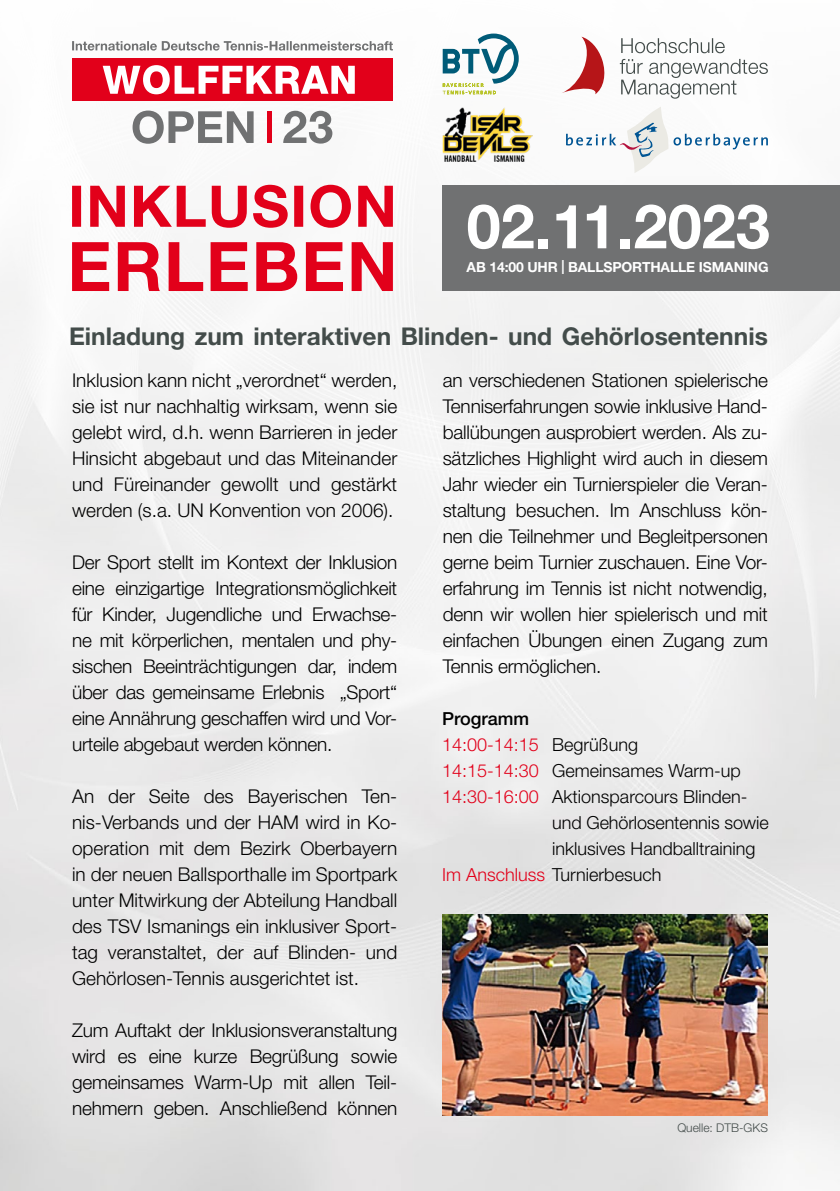
<style>
.page{position:relative;width:840px;height:1191px;background:#fff}
.page>*{position:absolute;margin:0;border:0;box-sizing:border-box;transform-origin:0 0}
.t1{font:700 61.2px "Helvetica Neue LT Std";color:#fff}
.t2{font:700 24.4px "Helvetica Neue LT Std";color:#434c4a}
.t3{font:300 19px/26px "Helvetica Neue LT Std";letter-spacing:-.01em;color:#000;text-align:justify}
.t4{font:300 18px "Helvetica Neue LT Std";color:#000}
.t5{font:300 18px "Helvetica Neue LT Std";color:#e2001a}
.t6{font:500 18px "Helvetica Neue LT Std";color:#000}
.t7{font:700 14px "Helvetica Neue LT Std";letter-spacing:-.01em;color:#fff}
.t8{font:300 12px "Helvetica Neue LT Std";color:#434c4a}
.s1{color:#000}
.s2{color:#e2001a}
</style>
<div class="page">
<img style="left:0;top:33px;width:839px;height:1158px">
<div style="left:442px;top:186px;width:397px;height:105px;background:#707172"></div>
<svg style="left:72px;top:242px;width:320px;height:49px"></svg>
<svg style="left:72px;top:185px;width:320px;height:43px"></svg>
<div style="left:72px;top:59px;width:320px;height:42px;background:#e2001a"></div>
<svg style="left:103px;top:65px;width:251px;height:29px"></svg>
<svg style="left:72px;top:41px;width:320px;height:10px"></svg>
<div style="left:267px;top:111px;width:5px;height:32px;background:#e2001a"></div>
<svg style="left:132px;top:111px;width:121px;height:33px"></svg>
<svg style="left:283px;top:111px;width:49px;height:33px"></svg>
<svg style="left:442px;top:34px;width:76px;height:60px"></svg>
<img style="left:442px;top:107px;width:90px;height:54px">
<svg style="left:561px;top:37px;width:45px;height:57px"></svg>
<svg style="left:619px;top:38px;width:148px;height:61px"></svg>
<svg style="left:565px;top:107px;width:202px;height:66px"></svg>
<img style="left:442px;top:914px;width:325px;height:201px">
<h1 class="t1" style="left:466px;top:189px;width:304px">02.11.2023</h1>
<p class="t7" style="left:466px;top:258px;width:303px">AB 14:00 UHR | BALLSPORTHALLE ISMANING</p>
<p class="t2" style="left:69px;top:321px;width:700px">Einladung zum interaktiven Blinden- und Gehörlosentennis</p>
<p class="t3" style="left:72px;top:366px;width:326px">Inklusion kann nicht „verordnet“ werden, sie ist nur nachhaltig wirksam, wenn sie gelebt wird, d.h. wenn Barrieren in jeder Hinsicht abgebaut und das Miteinander und Füreinander gewollt und gestärkt werden (s.a. UN Konvention von 2006).</p>
<p class="t3" style="left:72px;top:548px;width:326px">Der Sport stellt im Kontext der Inklusion eine einzigartige Integrationsmöglichkeit für Kinder, Jugendliche und Erwachse&shy;ne mit körperlichen, mentalen und phy&shy;sischen Beeinträchtigungen dar, indem über das gemeinsame Erlebnis „Sport“ eine Annährung geschaffen wird und Vor&shy;urteile abgebaut werden können.</p>
<p class="t3" style="left:72px;top:782px;width:326px">An der Seite des Bayerischen Ten&shy;nis-Verbands und der HAM wird in Ko&shy;operation mit dem Bezirk Oberbayern in der neuen Ballsporthalle im Sportpark unter Mitwirkung der Abteilung Handball des TSV Ismanings ein inklusiver Sport&shy;tag veranstaltet, der auf Blinden- und Gehörlosen-Tennis ausgerichtet ist.</p>
<p class="t3" style="left:72px;top:1016px;width:326px">Zum Auftakt der Inklusionsveranstaltung wird es eine kurze Begrüßung sowie gemeinsames Warm-Up mit allen Teil&shy;nehmern geben. Anschließend können</p>
<p class="t3" style="left:442px;top:366px;width:326px">an verschiedenen Stationen spielerische Tenniserfahrungen sowie inklusive Hand&shy;ballübungen ausprobiert werden. Als zu&shy;sätzliches Highlight wird auch in diesem Jahr wieder ein Turnierspieler die Veran&shy;staltung besuchen. Im Anschluss kön&shy;nen die Teilnehmer und Begleitpersonen gerne beim Turnier zuschauen. Eine Vor&shy;erfahrung im Tennis ist nicht notwendig, denn wir wollen hier spielerisch und mit einfachen Übungen einen Zugang zum Tennis ermöglichen.</p>
<p class="t6" style="left:442px;top:708px;width:89px">Programm</p>
<p class="t5" style="left:442px;top:733px;width:197px">14:00-14:15 <span class="s1">Begrüßung</span></p>
<p class="t4" style="left:442px;top:759px;width:300px"><span class="s2">14:15-14:30</span> Gemeinsames Warm-up</p>
<p class="t4" style="left:442px;top:785px;width:307px"><span class="s2">14:30-16:00</span> Aktionsparcours Blinden-</p>
<p class="t4" style="left:552px;top:811px;width:218px">und Gehörlosentennis sowie</p>
<p class="t4" style="left:552px;top:837px;width:205px">inklusives Handballtraining</p>
<p class="t4" style="left:442px;top:863px;width:221px"><span class="s2">Im Anschluss</span> Turnierbesuch</p>
<p class="t8" style="left:677px;top:1120px;width:92px">Quelle: DTB-GKS</p>
</div>
